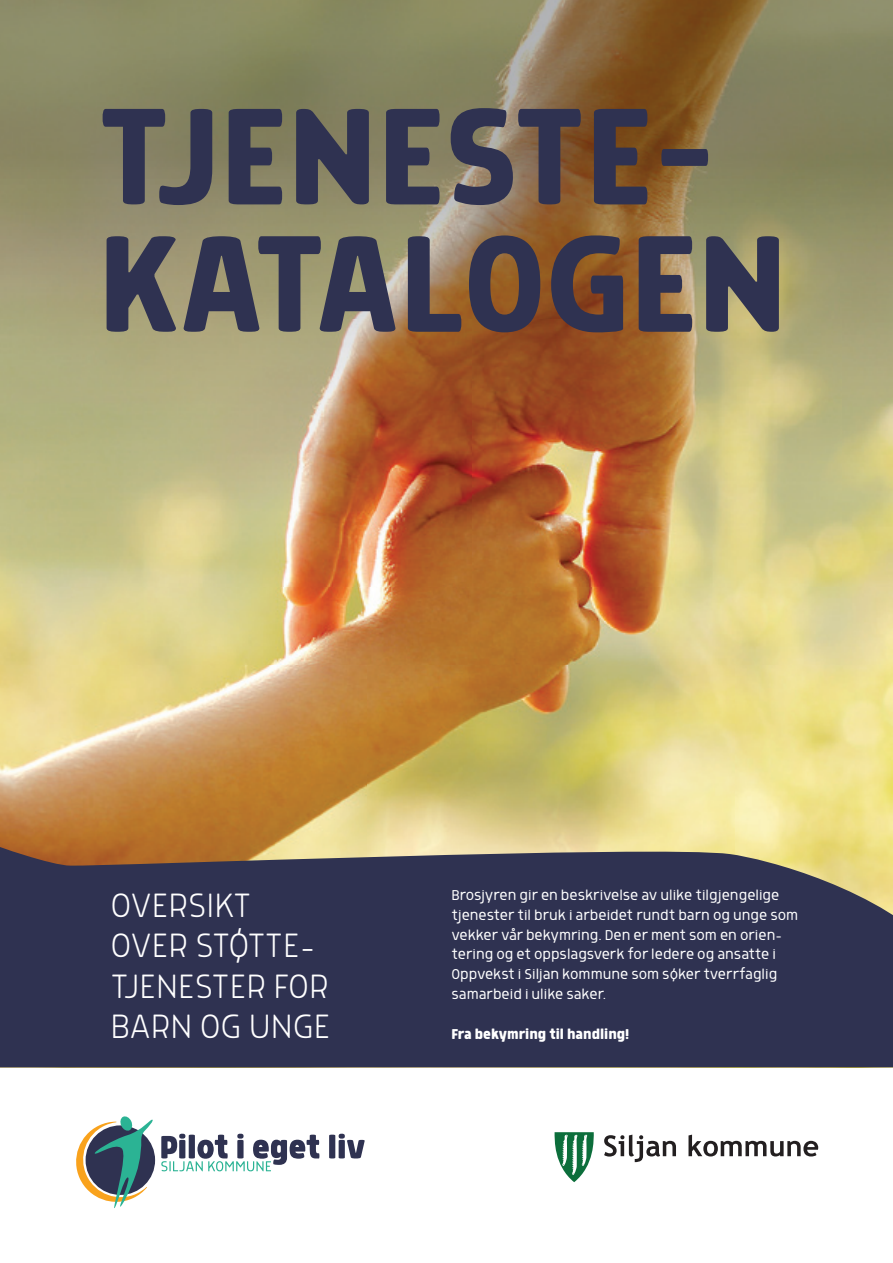
<style>
.page{position:relative;width:893px;height:1263px;background:#fff}
.page>*{position:absolute;margin:0;border:0;box-sizing:border-box;transform-origin:0 0}
.t1{font:500 159.15px/127.4px "Morl";color:#2f3251}
.t2{font:200 39px/40.5px "Morl";color:#fff}
.t3{font:300 16.5px/19.8px "Morl";color:#fff}
.t4{font:700 16.5px "Morl";color:#fff}
</style>
<div class="page">
<img style="left:0;top:0;width:893px;height:838px">
<svg style="left:329px;top:1134px;width:36px;height:24px"></svg>
<svg style="left:161px;top:1134px;width:158px;height:37px"></svg>
<svg style="left:76px;top:1116px;width:78px;height:92px"></svg>
<svg style="left:604px;top:1134px;width:72px;height:28px"></svg>
<svg style="left:688px;top:1134px;width:130px;height:22px"></svg>
<svg style="left:554px;top:1132px;width:40px;height:50px"></svg>
<svg style="left:0;top:838px;width:893px;height:229px;background:#404054"></svg>
<h1 class="t1" style="left:98px;top:89px;width:691px">TJENESTE-<br>KATALOGEN</h1>
<h2 class="t2" style="left:110px;top:885px;width:221px">OVERSIKT<br>OVER STØTTE-<br>TJENESTER FOR<br>BARN OG UNGE</h2>
<p class="t3" style="left:451px;top:885px;width:348px">Brosjyren gir en beskrivelse av ulike tilgjengelige tjenester til bruk i arbeidet rundt barn og unge som vekker vår bekymring. Den er ment som en orien&shy;tering og et oppslagsverk for ledere og ansatte i Oppvekst i Siljan kommune som søker tverrfaglig samarbeid i ulike saker.</p>
<p class="t4" style="left:451px;top:1024px;width:179px">Fra bekymring til handling!</p>
</div>
